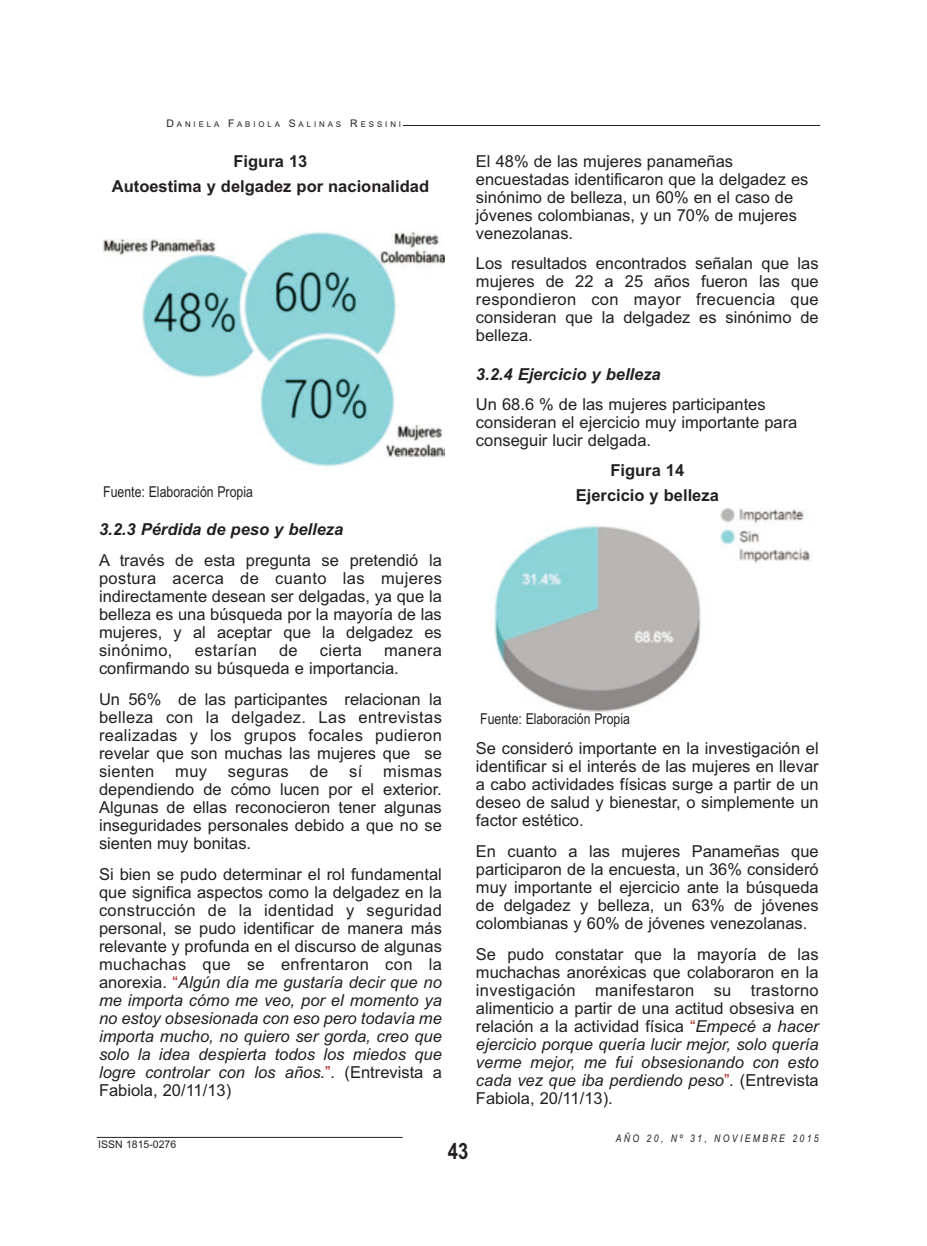
<style>
.page{position:relative;width:927px;height:1246px;background:#fff}
.page>*{position:absolute;margin:0;border:0;box-sizing:border-box;transform-origin:0 0}
.t1{font:700 22.5px "Arial Narrow";color:#231f20}
.t2{font:16.5px/18px "Arial";color:#231f20;text-align:justify}
.t3{font:700 16.5px/25px "Arial";color:#231f20;text-align:center}
.t4{font:italic 700 16.5px "Arial";color:#231f20}
.t5{font:16.5px "Arial";letter-spacing:.02em;color:#231f20}
.t6{font:15px "Arial Narrow";color:#231f20}
.t7{font:italic 10.5px "Arial Narrow";letter-spacing:.23em;color:#231f20}
.t8{font:10.5px "Arial";color:#231f20}
.t9{font:7.8px "Arial";letter-spacing:.37em;color:#231f20}
.s1{font-size:10.5px}
.s2{color:#ac1d16}
.s3{font-style:italic}
</style>
<div class="page">
<hr style="left:403px;top:125px;width:417px;height:1px;background:#231f20">
<hr style="left:97px;top:1137px;width:306px;height:1px;background:#231f20">
<img style="left:103px;top:231px;width:342px;height:239px">
<img style="left:494px;top:507px;width:317px;height:204px">
<p class="t9" style="left:166px;top:120px;width:236px"><span class="s1">D</span>ANIELA <span class="s1">F</span>ABIOLA <span class="s1">S</span>ALINAS <span class="s1">R</span>ESSINI</p>
<p class="t3" style="left:112px;top:148px;width:319px">Figura 13<br>Autoestima y delgadez por nacionalidad</p>
<p class="t6" style="left:103px;top:483px;width:151px">Fuente: Elaboración Propia</p>
<p class="t4" style="left:99px;top:520px;width:246px">3.2.3 Pérdida de peso y belleza</p>
<p class="t2" style="left:99px;top:551px;width:344px">A través de esta pregunta se pretendió la postura acerca de cuanto las mujeres indirectamente desean ser delgadas, ya que la belleza es una búsqueda por la mayoría de las mujeres, y al aceptar que la delgadez es sinónimo,</p>
<p class="t5" style="left:195px;top:641px;width:64px">estarían</p>
<p class="t2" style="left:279px;top:641px;width:20px">de</p>
<p class="t2" style="left:320px;top:641px;width:44px">cierta</p>
<p class="t2" style="left:99px;top:641px;width:344px;text-indent:285px">manera confirmando su búsqueda e importancia.</p>
<p class="t2" style="left:99px;top:690px;width:344px">Un 56% de las participantes relacionan la belleza con la delgadez. Las entrevistas realizadas y los grupos focales pudieron revelar que son muchas las mujeres que se sienten</p>
<p class="t2" style="left:175px;top:762px;width:33px">muy</p>
<p class="t5" style="left:228px;top:761px;width:62px">seguras</p>
<p class="t2" style="left:310px;top:762px;width:20px">de</p>
<p class="t2" style="left:349px;top:762px;width:15px">sí</p>
<p class="t2" style="left:99px;top:762px;width:344px;text-indent:284px">mismas dependiendo de cómo lucen por el exterior.<br>Algunas de ellas reconocieron tener algunas inseguridades personales debido a que no se sienten muy bonitas.</p>
<p class="t2" style="left:99px;top:865px;width:344px">Si bien se pudo determinar el rol fundamental que significa aspectos como la delgadez en la construcción de la identidad y seguridad personal, se pudo identificar de manera más relevante y profunda en el discurso de algunas muchachas que se enfrentaron con la anorexia. <span class="s2">“</span><span class="s3">Algún día me gustaría decir que no me importa cómo me veo, por el momento ya no estoy obsesionada con eso pero todavía me importa mucho, no quiero ser gorda, creo que solo la idea despierta todos los miedos que logre controlar con los años.</span><span class="s2">”</span><span class="s3">.</span> (Entrevista a Fabiola, 20/11/13)</p>
<p class="t2" style="left:476px;top:152px;width:334px;text-align:left">El 48% de las mujeres panameñas encuestadas identificaron que la delgadez es sinónimo de belleza, un 60% en el caso de jóvenes colombianas, y un 70% de mujeres venezolanas.</p>
<p class="t2" style="left:476px;top:255px;width:344px">Los resultados encontrados señalan que las mujeres de 22 a 25 años fueron las que respondieron con mayor frecuencia que consideran que la delgadez es sinónimo de belleza.</p>
<p class="t4" style="left:476px;top:364px;width:186px">3.2.4 Ejercicio y belleza</p>
<p class="t2" style="left:476px;top:396px;width:323px;text-align:left">Un 68.6 % de las mujeres participantes consideran el ejercicio muy importante para conseguir lucir delgada.</p>
<p class="t3" style="left:576px;top:457px;width:145px">Figura 14<br>Ejercicio y belleza</p>
<p class="t6" style="left:480px;top:710px;width:151px">Fuente: Elaboración Propia</p>
<p class="t2" style="left:476px;top:740px;width:344px">Se consideró importante en la investigación el identificar si el interés de las mujeres en llevar a cabo actividades físicas surge a partir de un deseo de salud y bienestar, o simplemente un factor estético.</p>
<p class="t2" style="left:476px;top:842px;width:344px">En cuanto a las mujeres Panameñas que participaron de la encuesta, un 36% consideró muy importante el ejercicio ante la búsqueda de delgadez y belleza, un 63% de jóvenes colombianas y 60% de jóvenes venezolanas.</p>
<p class="t2" style="left:476px;top:945px;width:344px">Se pudo constatar que la mayoría de las muchachas anoréxicas que colaboraron en la investigación manifestaron su trastorno alimenticio a partir de una actitud obsesiva en relación a la actividad física <span class="s2">“</span><span class="s3">Empecé a hacer ejercicio porque quería lucir mejor, solo quería verme mejor, me fui obsesionando con esto cada vez que iba perdiendo peso</span><span class="s2">”</span><span class="s3">.</span> (Entrevista Fabiola, 20/11/13).</p>
<p class="t8" style="left:98px;top:1138px;width:79px">ISSN 1815-0276</p>
<h1 class="t1" style="left:448px;top:1138px;width:22px">43</h1>
<p class="t7" style="left:616px;top:1132px;width:204px">AÑO 20, Nº 31, NOVIEMBRE 2015</p>
</div>
